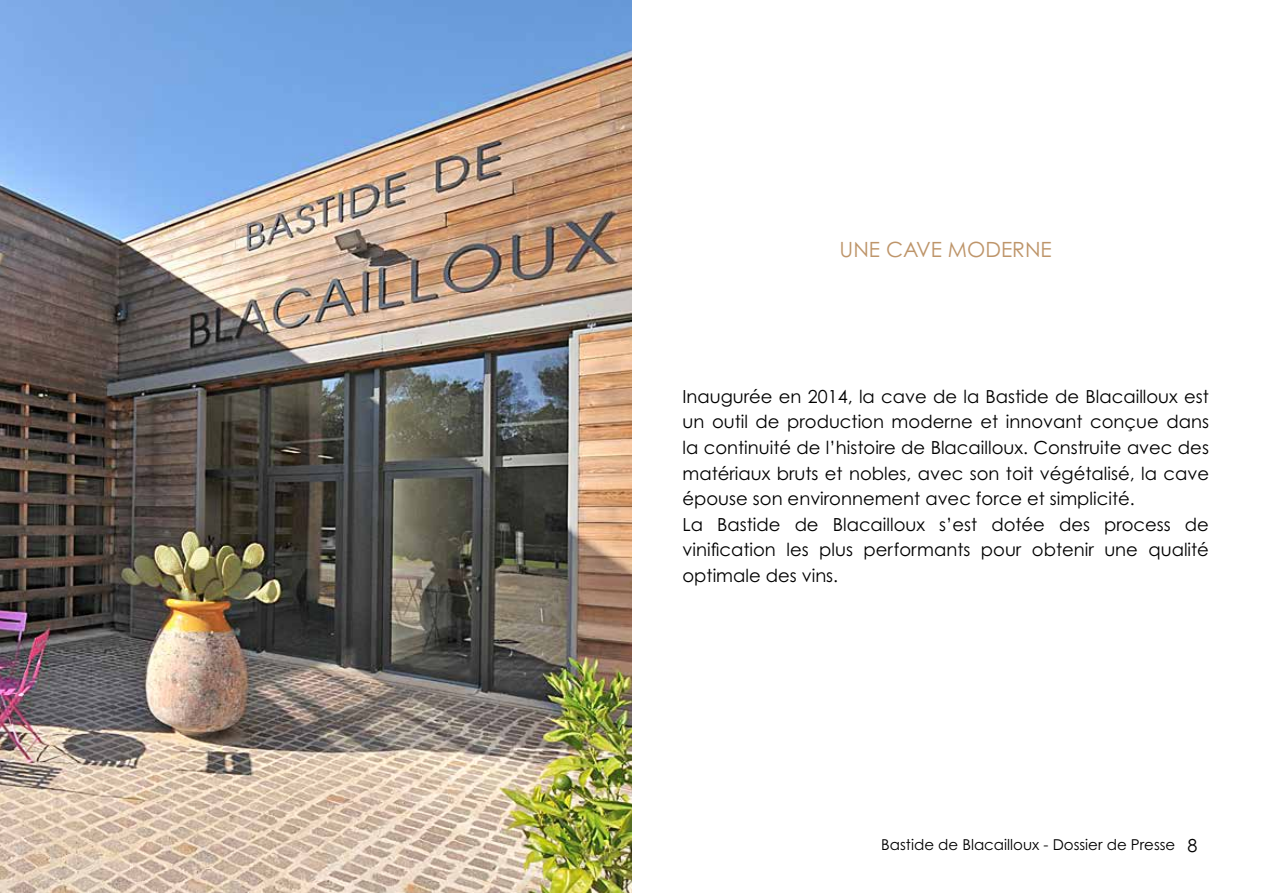
<style>
.page{position:relative;width:1263px;height:893px;background:#fff}
.page>*{position:absolute;margin:0;border:0;box-sizing:border-box;transform-origin:0 0}
.t1{font:21px "Century Gothic Pro";color:#be956a}
.t2{font:18px/25.5px "Century Gothic Pro";color:#000}
.t3{font:15px "Century Gothic Pro";color:#000}
.s1{font-size:18px}
</style>
<div class="page">
<img style="left:0;top:0;width:631px;height:893px">
<p class="t1" style="left:840px;top:236px;width:214px">UNE CAVE MODERNE</p>
<p class="t2" style="left:682px;top:383px;width:528px">Inaugurée en 2014, la cave de la Bastide de Blacailloux est un outil de production moderne et innovant conçue dans la continuité de l’histoire de Blacailloux. Construite avec des matériaux bruts et nobles, avec son toit végétalisé, la cave épouse son environnement avec force et simplicité.<br>La Bastide de Blacailloux s’est dotée des process de vinification les plus performants pour obtenir une qualité optimale des vins.</p>
<p class="t3" style="left:881px;top:835px;width:317px">Bastide de Blacailloux - Dossier de Presse <span class="s1">8</span></p>
</div>
